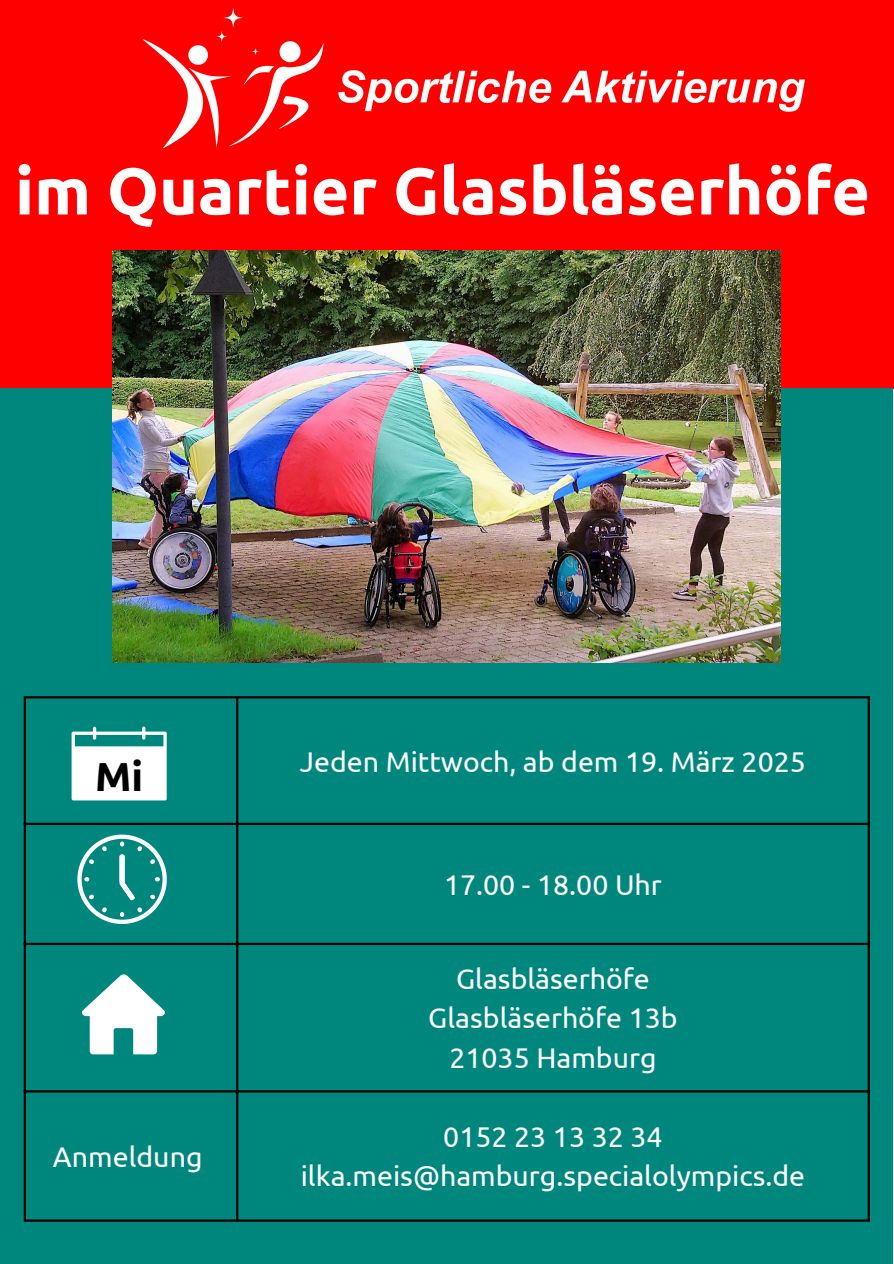
<style>
.page{position:relative;width:894px;height:1264px;background:#fff}
.page>*{position:absolute;margin:0;border:0;box-sizing:border-box;transform-origin:0 0}
.t1{font:700 66px "Ubuntu";color:#fff}
.t2{font:700 40.5px "Ubuntu";color:#000}
.t3{font:28.5px/39.3px "Ubuntu";color:#fff;text-align:center}
</style>
<div class="page">
<div style="left:0;top:0;width:893px;height:388px;background:#f00"></div>
<div style="left:0;top:388px;width:892px;height:875px;background:#00877d"></div>
<hr style="left:24px;top:698px;width:2px;height:521px;background:#000">
<hr style="left:236px;top:698px;width:2px;height:521px;background:#000">
<hr style="left:867px;top:698px;width:2px;height:521px;background:#000">
<hr style="left:24px;top:696px;width:845px;height:2px;background:#000">
<hr style="left:24px;top:822px;width:845px;height:3px;background:#000">
<hr style="left:24px;top:942px;width:845px;height:3px;background:#000">
<hr style="left:24px;top:1090px;width:845px;height:2px;background:#000">
<hr style="left:24px;top:1219px;width:845px;height:2px;background:#000">
<svg style="left:72px;top:726px;width:95px;height:74px"></svg>
<svg style="left:82px;top:974px;width:83px;height:80px"></svg>
<svg style="left:77px;top:834px;width:89px;height:89px"></svg>
<img style="left:142px;top:8px;width:663px;height:141px">
<img style="left:113px;top:251px;width:667px;height:411px">
<p class="t1" style="left:15px;top:153px;width:856px">im Quartier Glasbläserhöfe</p>
<p class="t2" style="left:95px;top:753px;width:50px">Mi</p>
<p class="t3" style="left:53px;top:1136px;width:151px">Anmeldung</p>
<p class="t3" style="left:300px;top:741px;width:507px">Jeden Mittwoch, ab dem 19. März 2025</p>
<h1 class="t3" style="left:444px;top:864px;width:219px">17.00 - 18.00 Uhr</h1>
<p class="t3" style="left:456px;top:958px;width:195px">Glasbläserhöfe</p>
<p class="t3" style="left:428px;top:998px;width:251px">Glasbläserhöfe 13b</p>
<p class="t3" style="left:449px;top:1037px;width:209px">21035 Hamburg</p>
<p class="t3" style="left:301px;top:1116px;width:505px">0152 23 13 32 34 ilka.meis@hamburg.specialolympics.de</p>
</div>
